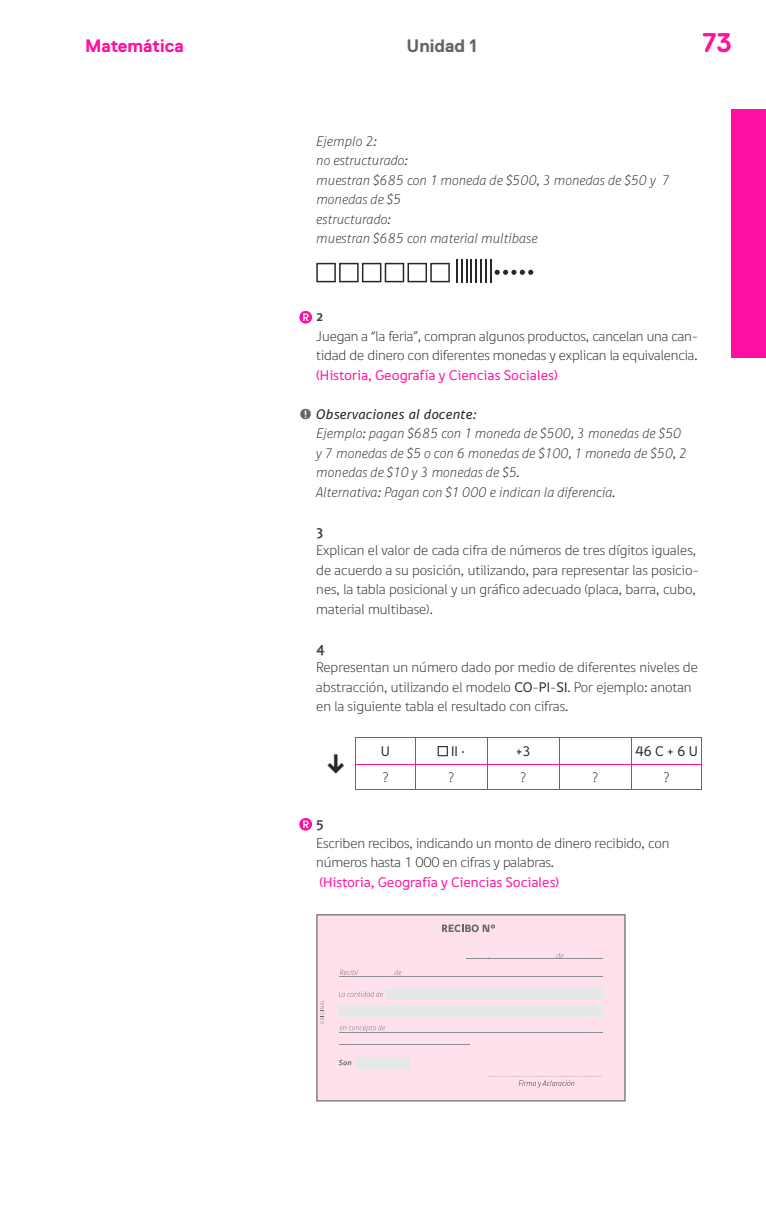
<style>
.page{position:relative;width:766px;height:1212px;background:#fff}
.page>*{position:absolute;margin:0;border:0;box-sizing:border-box;transform-origin:0 0}
.t1{font:30px "Digna Picto";color:#292829}
.t2{font:700 27px "Replica Std";color:#ff10a3}
.t3{font:700 18px "Replica Std";color:#ff10a3}
.t4{font:700 18px "Replica Std";color:#636466}
.t5{font:14.25px/19.5px "Dignathin";color:#292829}
.t6{font:italic 14.25px/19.5px "Dignathin";color:#292829}
.t7{font:14.25px "Digna";letter-spacing:-.005em;color:#ff10a3}
.t8{font:italic 14.25px "Digna";color:#292829}
.t9{font:14.25px "Digna";color:#292829}
.t10{font:700 14.25px "Digna SC";color:#414042}
.s1{font-family:"Digna Picto";font-style:normal;color:#636466}
.s2{font-family:"Digna"}
</style>
<div class="page">
<div style="left:731px;top:109px;width:34px;height:249px;background:#ff10a3"></div>
<svg style="left:316px;top:263px;width:133px;height:19px"></svg>
<hr style="left:456px;top:259px;width:2px;height:23px;background:#292829">
<svg style="left:461px;top:259px;width:6px;height:23px"></svg>
<hr style="left:470px;top:259px;width:2px;height:23px;background:#292829">
<hr style="left:475px;top:259px;width:2px;height:23px;background:#292829">
<svg style="left:480px;top:259px;width:6px;height:23px"></svg>
<hr style="left:489px;top:259px;width:2px;height:23px;background:#292829">
<svg style="left:494px;top:270px;width:39px;height:5px"></svg>
<svg style="left:299px;top:311px;width:13px;height:13px"></svg>
<svg style="left:303px;top:313px;width:5px;height:8px"></svg>
<hr style="left:355px;top:737px;width:60px;height:1px;background:#ff10a3">
<hr style="left:415px;top:737px;width:72px;height:1px;background:#ff10a3">
<hr style="left:487px;top:737px;width:72px;height:1px;background:#ff10a3">
<hr style="left:559px;top:737px;width:72px;height:1px;background:#ff10a3">
<hr style="left:631px;top:737px;width:71px;height:1px;background:#ff10a3">
<hr style="left:355px;top:764px;width:60px;height:1px;background:#ff10a3">
<svg style="left:355px;top:738px;width:1px;height:51px"></svg>
<hr style="left:415px;top:764px;width:72px;height:1px;background:#ff10a3">
<hr style="left:487px;top:764px;width:72px;height:1px;background:#ff10a3">
<hr style="left:559px;top:764px;width:72px;height:1px;background:#ff10a3">
<hr style="left:631px;top:764px;width:71px;height:1px;background:#ff10a3">
<svg style="left:631px;top:738px;width:1px;height:51px"></svg>
<svg style="left:701px;top:738px;width:1px;height:51px"></svg>
<hr style="left:355px;top:789px;width:60px;height:1px;background:#ff10a3">
<hr style="left:415px;top:789px;width:72px;height:1px;background:#ff10a3">
<hr style="left:487px;top:789px;width:72px;height:1px;background:#ff10a3">
<hr style="left:559px;top:789px;width:72px;height:1px;background:#ff10a3">
<hr style="left:631px;top:789px;width:71px;height:1px;background:#ff10a3">
<svg style="left:437px;top:746px;width:10px;height:10px"></svg>
<svg style="left:299px;top:818px;width:13px;height:13px"></svg>
<svg style="left:303px;top:820px;width:5px;height:8px"></svg>
<div style="left:316px;top:914px;width:309px;height:187px;background:#ffe1ed"></div>
<svg style="left:442px;top:924px;width:53px;height:8px"></svg>
<svg style="left:556px;top:953px;width:7px;height:5px"></svg>
<svg style="left:339px;top:969px;width:19px;height:6px"></svg>
<svg style="left:394px;top:970px;width:7px;height:5px"></svg>
<svg style="left:320px;top:999px;width:4px;height:25px"></svg>
<svg style="left:338px;top:991px;width:45px;height:6px"></svg>
<div style="left:386px;top:989px;width:216px;height:11px;background:#e6e7e8"></div>
<svg style="left:338px;top:1060px;width:13px;height:5px"></svg>
<div style="left:354px;top:1057px;width:55px;height:11px;background:#e6e7e8"></div>
<div style="left:338px;top:1005px;width:264px;height:11px;background:#e6e7e8"></div>
<hr style="left:339px;top:977px;width:263px;height:1px;background:#8b8e90">
<svg style="left:339px;top:1025px;width:46px;height:7px"></svg>
<hr style="left:339px;top:1032px;width:263px;height:1px;background:#8b8e90">
<svg style="left:487px;top:1076px;width:114px;height:11px"></svg>
<hr style="left:339px;top:1044px;width:131px;height:1px;background:#8b8e90">
<hr style="left:465px;top:959px;width:137px;height:1px;background:#8b8e90">
<p class="t3" style="left:85px;top:36px;width:100px">Matemática</p>
<p class="t4" style="left:406px;top:36px;width:72px">Unidad 1</p>
<h2 class="t2" style="left:702px;top:27px;width:31px">73</h2>
<p class="t6" style="left:316px;top:131px;width:355px">Ejemplo 2:<br>no estructurado:<br>muestran $685 con 1 moneda de $500, 3 monedas de $50 y 7 monedas de $5<br>estructurado:<br>muestran $685 con material multibase</p>
<p class="t10" style="left:316px;top:307px;width:9px">2</p>
<p class="t5" style="left:316px;top:326px;width:383px">Juegan a “la feria”, compran algunos productos, cancelan una can&shy;tidad de dinero con diferentes monedas y explican la equivalencia.</p>
<p class="t7" style="left:316px;top:366px;width:243px">(Historia, Geografía y Ciencias Sociales)</p>
<p class="t8" style="left:299px;top:405px;width:178px"><span class="s1">!</span> Observaciones al docente:</p>
<p class="t6" style="left:316px;top:424px;width:372px">Ejemplo: pagan $685 con 1 moneda de $500, 3 monedas de $50 y 7 monedas de $5 o con 6 monedas de $100, 1 moneda de $50, 2 monedas de $10 y 3 monedas de $5.<br>Alternativa: Pagan con $1 000 e indican la diferencia.</p>
<p class="t10" style="left:316px;top:522px;width:9px">3</p>
<p class="t5" style="left:316px;top:541px;width:384px">Explican el valor de cada cifra de números de tres dígitos iguales, de acuerdo a su posición, utilizando, para representar las posicio&shy;nes, la tabla posicional y un gráfico adecuado (placa, barra, cubo, material multibase).</p>
<p class="t10" style="left:316px;top:639px;width:10px">4</p>
<p class="t5" style="left:316px;top:658px;width:383px">Representan un número dado por medio de diferentes niveles de abstracción, utilizando el modelo <span class="s2">CO</span>-<span class="s2">PI</span>-<span class="s2">SI</span>. Por ejemplo: anotan en la siguiente tabla el resultado con cifras.</p>
<h1 class="t1" style="left:325px;top:748px;width:22px">e</h1>
<p class="t9" style="left:381px;top:743px;width:11px">U</p>
<p class="t9" style="left:451px;top:743px;width:15px">II ·</p>
<p class="t9" style="left:515px;top:743px;width:17px">+3</p>
<p class="t9" style="left:635px;top:743px;width:64px">46 C + 6 U</p>
<p class="t5" style="left:382px;top:768px;width:8px">?</p>
<p class="t5" style="left:448px;top:768px;width:8px">?</p>
<p class="t5" style="left:520px;top:768px;width:8px">?</p>
<p class="t5" style="left:592px;top:768px;width:8px">?</p>
<p class="t5" style="left:663px;top:768px;width:8px">?</p>
<p class="t10" style="left:316px;top:814px;width:9px">5</p>
<p class="t5" style="left:316px;top:833px;width:354px">Escriben recibos, indicando un monto de dinero recibido, con números hasta 1 000 en cifras y palabras.</p>
<p class="t7" style="left:319px;top:873px;width:241px">(Historia, Geografía y Ciencias Sociales)</p>
</div>
